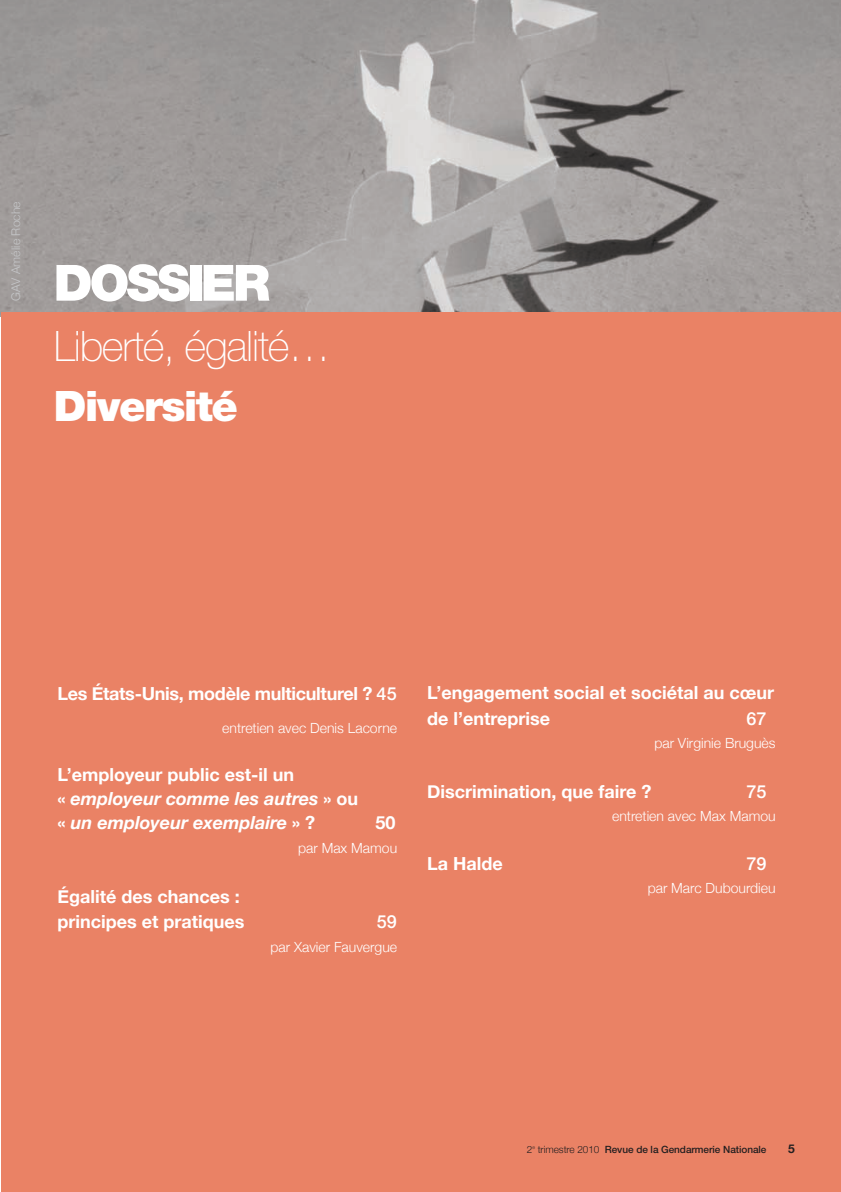
<style>
.page{position:relative;width:841px;height:1192px;background:#fff}
.page>*{position:absolute;margin:0;border:0;box-sizing:border-box;transform-origin:0 0}
.t1{font:900 50px "Helvetica Neue LT Std";letter-spacing:-.06em;color:#fff}
.t2{font:100 42px "Helvetica Neue LT Std";letter-spacing:-.03em;color:#fff}
.t3{font:900 42px "Helvetica Neue LT Std";letter-spacing:-.035em;color:#fff}
.t4{font:700 18px/25.8px "Helvetica Neue";color:#fff}
.t5{font:italic 700 18px/24px "Helvetica Neue";color:#fff}
.t6{font:500 18px "Helvetica Neue LT Std";color:#fff}
.t7{font:300 14px "Helvetica Neue";color:#fff}
.t8{font:300 12px "Helvetica Neue";letter-spacing:.01em;color:#c5c6c8}
.t9{font:700 12px "Helvetica Neue";color:#231f20}
.t10{font:500 10px "Helvetica Neue LT Std";letter-spacing:-.005em;color:#231f20}
.s1{font-family:"Helvetica Neue LT Std";font-weight:500}
.s2{font-style:normal}
.s3{font-family:"Helvetica Neue";font-weight:300}
</style>
<div class="page">
<img style="left:1px;top:0;width:839px;height:312px">
<div style="left:1px;top:312px;width:839px;height:880px;background:#ea8265"></div>
<p class="t8" style="left:9px;top:301px;width:101px;rotate:-90deg">GAV Amélie Roche</p>
<h1 class="t1" style="left:54px;top:265px;width:218px">DOSSIER</h1>
<h2 class="t2" style="left:54px;top:331px;width:278px">Liberté, égalité…</h2>
<h2 class="t3" style="left:54px;top:391px;width:186px">Diversité</h2>
<p class="t4" style="left:57px;top:681px;width:341px">Les États-Unis, modèle multiculturel ? <span class="s1">45</span></p>
<p class="t7" style="left:222px;top:719px;width:176px">entretien avec Denis Lacorne</p>
<p class="t5" style="left:57px;top:762px;width:302px"><span class="s2">L’employeur public est-il un<br>«</span> employeur comme les autres <span class="s2">» ou «</span> un employeur exemplaire <span class="s2">» ?</span></p>
<p class="t4" style="left:375px;top:809px;width:22px">50</p>
<p class="t7" style="left:298px;top:839px;width:101px">par Max Mamou</p>
<p class="t4" style="left:57px;top:883px;width:188px">Égalité des chances : principes et pratiques</p>
<p class="t6" style="left:377px;top:915px;width:22px">59</p>
<p class="t7" style="left:270px;top:939px;width:128px">par Xavier Fauvergue</p>
<p class="t4" style="left:427px;top:679px;width:348px">L’engagement social et sociétal au cœur de l’entreprise</p>
<p class="t6" style="left:746px;top:712px;width:22px">67</p>
<p class="t7" style="left:654px;top:734px;width:123px">par Virginie Bruguès</p>
<p class="t4" style="left:427px;top:778px;width:226px">Discrimination, que faire ?</p>
<p class="t6" style="left:746px;top:785px;width:22px">75</p>
<p class="t7" style="left:612px;top:807px;width:165px">entretien avec Max Mamou</p>
<p class="t4" style="left:427px;top:850px;width:77px">La halde</p>
<p class="t6" style="left:746px;top:857px;width:22px">79</p>
<p class="t7" style="left:647px;top:879px;width:129px">par Marc Dubourdieu</p>
<p class="t10" style="left:527px;top:1146px;width:241px"><span class="s3">2</span><sup>e</sup> <span class="s3">trimestre 2010</span> Revue de la Gendarmerie Nationale</p>
<p class="t9" style="left:788px;top:1141px;width:8px">5</p>
</div>
